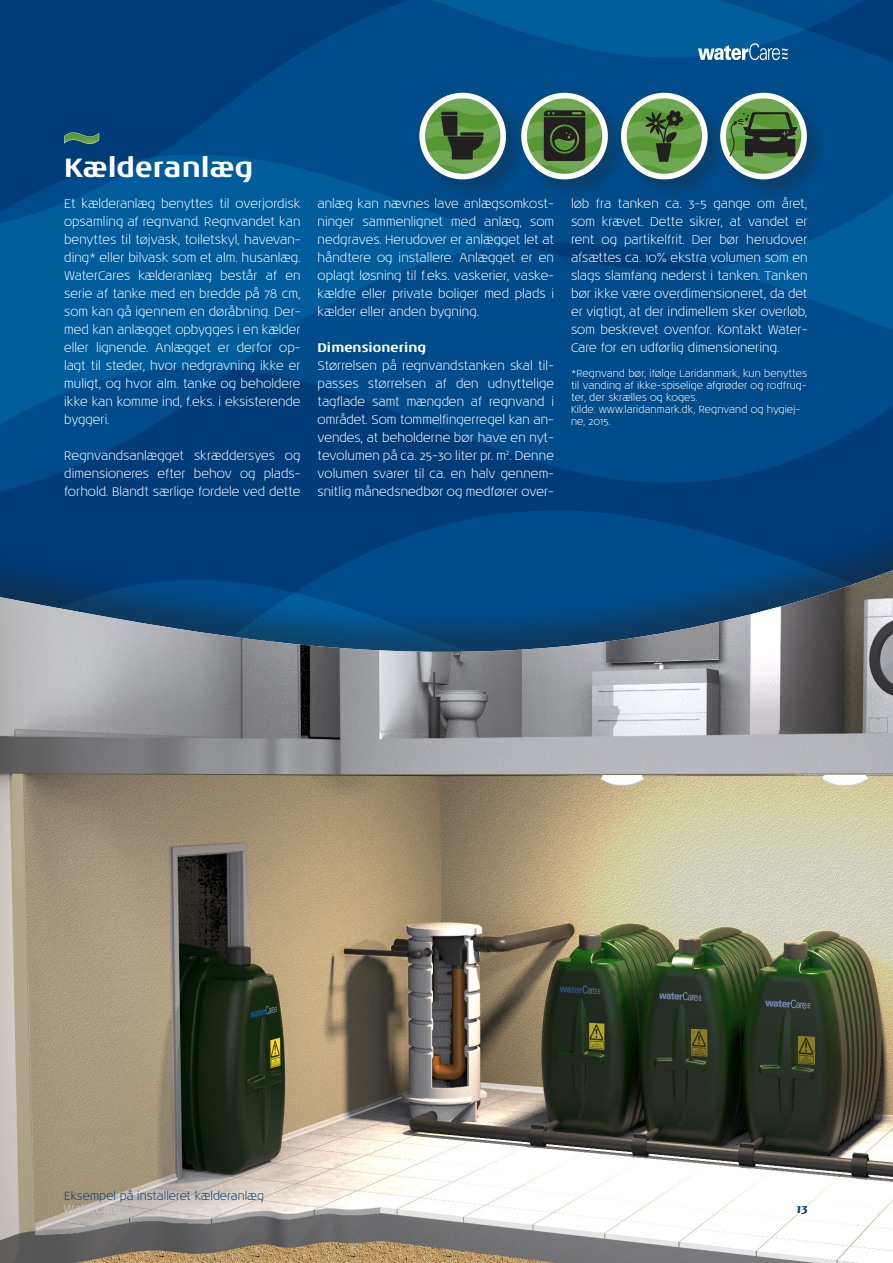
<style>
.page{position:relative;width:893px;height:1263px;background:#fff}
.page>*{position:absolute;margin:0;border:0;box-sizing:border-box;transform-origin:0 0}
.t1{font:700 27px "Noa LT Std";color:#fff}
.t2{font:300 12.75px/18px "Noa LT Std";color:#fff;text-align:justify}
.t3{font:700 12.75px "Noa LT Std";letter-spacing:.005em;color:#fff}
.t4{font:300 12px "Noa LT Std";color:#004071}
.t5{font:italic 300 12px "Noa LT Std";letter-spacing:-.005em;color:#cfd0d2}
.t6{font:italic 700 12px "Noa LT Std";color:#004071}
.t7{font:300 10.5px/12px "Noa LT Std";color:#fff;text-align:justify}
</style>
<div class="page">
<svg style="left:0;top:0;width:893px;height:276px;background:#004c8a"></svg>
<svg style="left:0;top:276px;width:893px;height:88px;background:#005290"></svg>
<svg style="left:0;top:364px;width:893px;height:206px;background:#004380"></svg>
<img style="left:0;top:570px;width:893px;height:693px">
<svg style="left:64px;top:132px;width:35px;height:12px"></svg>
<svg style="left:698px;top:43px;width:90px;height:18px"></svg>
<div style="left:422px;top:95px;width:103px;height:103px;background:#231f20;opacity:.25"></div>
<div style="left:419px;top:93px;width:87px;height:86px;border:6px solid #fff;border-radius:50%"></div>
<div style="left:523px;top:95px;width:104px;height:103px;background:#231f20;opacity:.25"></div>
<div style="left:521px;top:93px;width:87px;height:86px;border:6px solid #fff;border-radius:50%"></div>
<div style="left:623px;top:95px;width:103px;height:103px;background:#231f20;opacity:.25"></div>
<div style="left:621px;top:93px;width:87px;height:86px;border:6px solid #fff;border-radius:50%"></div>
<div style="left:722px;top:95px;width:104px;height:103px;background:#231f20;opacity:.25"></div>
<div style="left:720px;top:93px;width:87px;height:86px;border:6px solid #fff;border-radius:50%"></div>
<svg style="left:419px;top:93px;width:81px;height:80px;background:#648e67"></svg>
<svg style="left:521px;top:93px;width:80px;height:80px;background:#5e8163"></svg>
<svg style="left:621px;top:93px;width:80px;height:80px;background:#689568"></svg>
<svg style="left:720px;top:93px;width:80px;height:80px;background:#618764"></svg>
<p class="t1" style="left:64px;top:151px;width:191px">Kælderanlæg</p>
<p class="t2" style="left:64px;top:194px;width:238px">Et kælderanlæg benyttes til overjordisk opsamling af regnvand. Regnvandet kan benyttes til tøjvask, toiletskyl, havevan&shy;ding* eller bilvask som et alm. husanlæg.<br>WaterCares kælderanlæg består af en serie af tanke med en bredde på 78 cm, som kan gå igennem en døråbning. Der&shy;med kan anlægget opbygges i en kælder eller lignende. Anlægget er derfor op&shy;lagt til steder, hvor nedgravning ikke er muligt, og hvor alm. tanke og beholdere ikke kan komme ind, f.eks. i eksisterende byggeri.</p>
<p class="t2" style="left:64px;top:446px;width:238px">Regnvandsanlægget skræddersyes og dimensioneres efter behov og plads&shy;forhold. Blandt særlige fordele ved dette</p>
<p class="t2" style="left:318px;top:194px;width:238px">anlæg kan nævnes lave anlægsomkost&shy;ninger sammenlignet med anlæg, som nedgraves. Herudover er anlægget let at håndtere og installere. Anlægget er en oplagt løsning til f.eks. vaskerier, vaske&shy;kældre eller private boliger med plads i kælder eller anden bygning.</p>
<p class="t3" style="left:318px;top:339px;width:110px">Dimensionering</p>
<p class="t2" style="left:318px;top:356px;width:238px">Størrelsen på regnvandstanken skal til&shy;passes størrelsen af den udnyttelige tagflade samt mængden af regnvand i området. Som tommelfingerregel kan an&shy;vendes, at beholderne bør have en nyt&shy;tevolumen på ca. 25-30 liter pr. m<sup>2</sup>. Denne volumen svarer til ca. en halv gennem&shy;snitlig månedsnedbør og medfører over-</p>
<p class="t2" style="left:571px;top:194px;width:238px">løb fra tanken ca. 3-5 gange om året, som krævet. Dette sikrer, at vandet er rent og partikelfrit. Der bør herudover afsættes ca. 10% ekstra volumen som en slags slamfang nederst i tanken. Tanken bør ikke være overdimensioneret, da det er vigtigt, at der indimellem sker overløb, som beskrevet ovenfor. Kontakt Water-Care for en udførlig dimensionering.</p>
<p class="t7" style="left:571px;top:368px;width:238px">*Regnvand bør, ifølge Laridanmark, kun benyttes til vanding af ikke-spiselige afgrøder og rodfrug&shy;ter, der skrælles og koges.</p>
<p class="t7" style="left:571px;top:404px;width:231px">Kilde: www.laridanmark.dk, Regnvand og hygiej&shy;ne, 2015.</p>
<p class="t4" style="left:64px;top:1188px;width:201px">Eksempel på installeret kælderanlæg</p>
<p class="t5" style="left:64px;top:1201px;width:59px">WaterCare</p>
<p class="t6" style="left:797px;top:1201px;width:13px">13</p>
</div>
